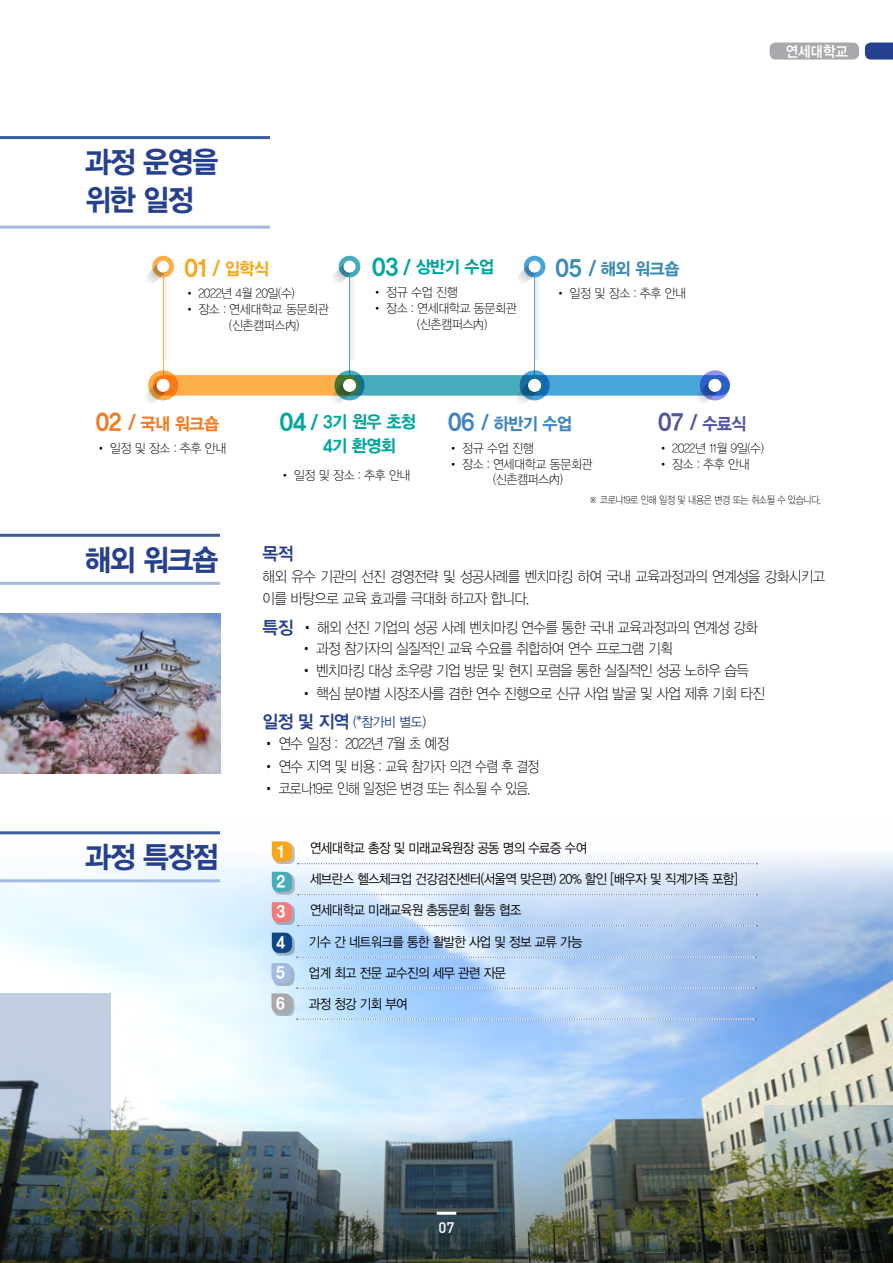
<style>
.page{position:relative;width:893px;height:1263px;background:#fff}
.page>*{position:absolute;margin:0;border:0;box-sizing:border-box;transform-origin:0 0}
.t1{font:30px/37.5px "YDVYGO15";letter-spacing:-.045em;color:#25408f;scale:.94 1}
.t2{font:18px "YDVYGO14";color:#25408f;scale:.95 1}
.t3{font:17.4px/23.7px "YDVYGO15";letter-spacing:-.035em;color:#00a69e;scale:.95 1}
.t4{font:17.4px "YDVYGO15";color:#f47920;scale:.95 1}
.t5{font:17.4px "YDVYGO15";color:#3d8ab5;scale:.95 1}
.t6{font:17.4px "YDVYGO15";color:#3e84c4;scale:.95 1}
.t7{font:17.4px "YDVYGO15";color:#faa61a;scale:.95 1}
.t8{font:17.4px "YDVYGO15";color:#53579d;scale:.95 1}
.t9{font:700 16.8px/30.5px "Yonsei";color:#fff;text-align:justify;scale:.94 1}
.t10{font:15px/22.5px "YDVYGO11";letter-spacing:-.045em;color:#000;scale:.91 1}
.t11{font:15px "YDVYGO14";color:#fff;scale:.9 1}
.t12{font:15px "Dinmed";color:#fff}
.t13{font:13.5px "YDVYGO12";letter-spacing:-.045em;color:#000;scale:.92 1}
.t14{font:13.5px "YDVYGO12";color:#25408f;scale:.95 1}
.t15{font:12.6px/15.8px "YDVYGO11";letter-spacing:-.035em;color:#000;scale:.95 1}
.t16{font:10.5px "YDVYGO11";letter-spacing:-.035em;color:#000;scale:.84 1}
.s1{font-size:23.7px}
.s2{font-family:"YDVYGO14";font-size:18px;color:#25408f}
.s3{font-family:"YDVYGO14";font-size:18px}
</style>
<div class="page">
<img style="left:0;top:832px;width:893px;height:235px">
<img style="left:1px;top:1067px;width:892px;height:196px">
<hr style="left:0;top:1067px;width:1px;height:196px;background:#000">
<img style="left:0;top:613px;width:220px;height:161px">
<div style="left:524px;top:375px;width:206px;height:21px;background:#48a5d9;border-radius:10px"></div>
<div style="left:524px;top:256px;width:21px;height:21px;background:#48a5d9;border-radius:50%"></div>
<div style="left:339px;top:375px;width:206px;height:21px;background:#46abba;border-radius:10px"></div>
<div style="left:339px;top:256px;width:21px;height:21px;background:#46abba;border-radius:50%"></div>
<div style="left:153px;top:375px;width:205px;height:21px;background:#fdae48;border-radius:10px"></div>
<div style="left:152px;top:256px;width:22px;height:21px;background:#fdae48;border-radius:50%"></div>
<svg style="left:148px;top:370px;width:30px;height:30px"></svg>
<svg style="left:146px;top:261px;width:24px;height:142px"></svg>
<div style="left:157px;top:379px;width:13px;height:13px;background:#fff;border-radius:50%"></div>
<svg style="left:334px;top:370px;width:31px;height:30px"></svg>
<svg style="left:330px;top:261px;width:26px;height:142px"></svg>
<div style="left:343px;top:379px;width:13px;height:13px;background:#fff;border-radius:50%"></div>
<svg style="left:520px;top:370px;width:30px;height:30px"></svg>
<svg style="left:515px;top:261px;width:26px;height:142px"></svg>
<div style="left:528px;top:379px;width:13px;height:13px;background:#fff;border-radius:50%"></div>
<svg style="left:700px;top:370px;width:30px;height:30px"></svg>
<svg style="left:695px;top:379px;width:26px;height:24px"></svg>
<div style="left:708px;top:379px;width:13px;height:13px;background:#fff;border-radius:50%"></div>
<svg style="left:298px;top:863px;width:459px;height:1px"></svg>
<svg style="left:298px;top:894px;width:459px;height:1px"></svg>
<svg style="left:298px;top:925px;width:459px;height:1px"></svg>
<div style="left:274px;top:844px;width:21px;height:20px;background:#000;opacity:.25"></div>
<svg style="left:272px;top:841px;width:20px;height:21px"></svg>
<div style="left:274px;top:874px;width:21px;height:20px;background:#000;opacity:.25"></div>
<svg style="left:272px;top:872px;width:20px;height:20px"></svg>
<div style="left:274px;top:904px;width:21px;height:21px;background:#000;opacity:.25"></div>
<svg style="left:272px;top:902px;width:20px;height:20px"></svg>
<svg style="left:271px;top:933px;width:485px;height:87px;background:#aecff5"></svg>
<hr style="left:0;top:136px;width:270px;height:3px;background:#3a5d9e">
<hr style="left:0;top:226px;width:270px;height:3px;background:#a2b9e0">
<hr style="left:0;top:534px;width:220px;height:3px;background:#3a5d9e">
<hr style="left:0;top:831px;width:220px;height:3px;background:#3a5d9e">
<hr style="left:0;top:582px;width:220px;height:3px;background:#a2b9e0">
<hr style="left:0;top:879px;width:220px;height:3px;background:#a2b9e0">
<img style="left:765px;top:1105px;width:128px;height:158px">
<svg style="left:0;top:993px;width:111px;height:146px;background:#b3bfd1"></svg>
<hr style="left:437px;top:1212px;width:19px;height:3px;background:#fff">
<svg style="left:865px;top:43px;width:28px;height:17px"></svg>
<div style="left:770px;top:43px;width:89px;height:17px;background:#a7a9ac;border-radius:6px"></div>
<p class="t11" style="left:786px;top:42px;width:71px">연세대학교</p>
<h1 class="t1" style="left:85px;top:144px;width:143px">과정 운영을 위한 일정</h1>
<p class="t7" style="left:184px;top:259px;width:91px"><span class="s1">01</span> / 입학식</p>
<p class="t15" style="left:184px;top:286px;width:118px">• 2022년 4월 20일(수)</p>
<p class="t15" style="left:229px;top:301px;width:106px;text-indent:-45px">• 장소 : 연세대학교 동문회관 (신촌캠퍼스內)</p>
<p class="t3" style="left:372px;top:255px;width:130px"><span class="s1">03</span> / 상반기 수업</p>
<p class="t15" style="left:372px;top:285px;width:92px">• 정규 수업 진행</p>
<p class="t15" style="left:417px;top:300px;width:106px;text-indent:-45px">• 장소 : 연세대학교 동문회관 (신촌캠퍼스內)</p>
<p class="t5" style="left:555px;top:259px;width:132px"><span class="s1">05</span> / 해외 워크숍</p>
<p class="t15" style="left:555px;top:286px;width:140px">• 일정 및 장소 : 추후 안내</p>
<p class="t4" style="left:95px;top:413px;width:132px"><span class="s1">02</span> / 국내 워크숍</p>
<p class="t15" style="left:95px;top:440px;width:140px">• 일정 및 장소 : 추후 안내</p>
<p class="t3" style="left:323px;top:410px;width:99px;text-indent:-43px"><span class="s1">04</span> / 3기 원우 초청<br>4기 환영회</p>
<p class="t15" style="left:280px;top:467px;width:140px">• 일정 및 장소 : 추후 안내</p>
<p class="t6" style="left:448px;top:413px;width:133px"><span class="s1">06</span> / 하반기 수업</p>
<p class="t15" style="left:448px;top:440px;width:92px">• 정규 수업 진행</p>
<p class="t15" style="left:493px;top:456px;width:106px;text-indent:-45px">• 장소 : 연세대학교 동문회관 (신촌캠퍼스內)</p>
<p class="t8" style="left:658px;top:413px;width:95px"><span class="s1">07</span> / 수료식</p>
<p class="t15" style="left:658px;top:440px;width:113px">• 2022년 11월 9일(수)</p>
<p class="t15" style="left:658px;top:456px;width:98px">• 장소 : 추후 안내</p>
<h1 class="t1" style="left:85px;top:541px;width:143px">해외 워크숍</h1>
<h1 class="t1" style="left:85px;top:839px;width:143px">과정 특장점</h1>
<p class="t16" style="left:589px;top:494px;width:278px">※ 코로나19로 인해 일정 및 내용은 변경 또는 취소될 수 있습니다.</p>
<p class="t2" style="left:263px;top:543px;width:34px">목적</p>
<p class="t10" style="left:263px;top:565px;width:620px">해외 유수 기관의 선진 경영전략 및 성공사례를 벤치마킹 하여 국내 교육과정과의 연계성을 강화시키고 이를 바탕으로 교육 효과를 극대화 하고자 합니다.</p>
<p class="t10" style="left:263px;top:616px;width:546px"><span class="s2">특징</span> • 해외 선진 기업의 성공 사례 벤치마킹 연수를 통한 국내 교육과정과의 연계성 강화</p>
<p class="t10" style="left:300px;top:637px;width:411px">• 과정 참가자의 실질적인 교육 수요를 취합하여 연수 프로그램 기획</p>
<p class="t10" style="left:300px;top:659px;width:495px">• 벤치마킹 대상 초우량 기업 방문 및 현지 포럼을 통한 실질적인 성공 노하우 습득</p>
<p class="t10" style="left:300px;top:682px;width:512px">• 핵심 분야별 시장조사를 겸한 연수 진행으로 신규 사업 발굴 및 사업 제휴 기회 타진</p>
<p class="t14" style="left:263px;top:714px;width:174px"><span class="s3">일정 및 지역</span> (*참가비 별도)</p>
<p class="t10" style="left:263px;top:733px;width:207px">• 연수 일정 : 2022년 7월 초 예정</p>
<p class="t10" style="left:263px;top:755px;width:306px">• 연수 지역 및 비용 : 교육 참가자 의견 수렴 후 결정</p>
<p class="t10" style="left:263px;top:778px;width:296px">• 코로나19로 인해 일정은 변경 또는 취소될 수 있음.</p>
<p class="t9" style="left:276px;top:836px;width:12px">1<br>2<br>3<br>4<br>5<br>6</p>
<p class="t13" style="left:310px;top:840px;width:303px">연세대학교 총장 및 미래교육원장 공동 명의 수료증 수여</p>
<p class="t13" style="left:310px;top:871px;width:466px">세브란스 헬스체크업 건강검진센터(서울역 맞은편) 20% 할인 [배우자 및 직계가족 포함]</p>
<p class="t13" style="left:310px;top:902px;width:231px">연세대학교 미래교육원 총동문회 활동 협조</p>
<p class="t13" style="left:309px;top:934px;width:299px">기수 간 네트워크를 통한 활발한 사업 및 정보 교류 가능</p>
<p class="t13" style="left:309px;top:965px;width:216px">업계 최고 전문 교수진의 세무 관련 자문</p>
<p class="t13" style="left:309px;top:996px;width:109px">과정 청강 기회 부여</p>
<p class="t12" style="left:438px;top:1218px;width:17px">07</p>
</div>
